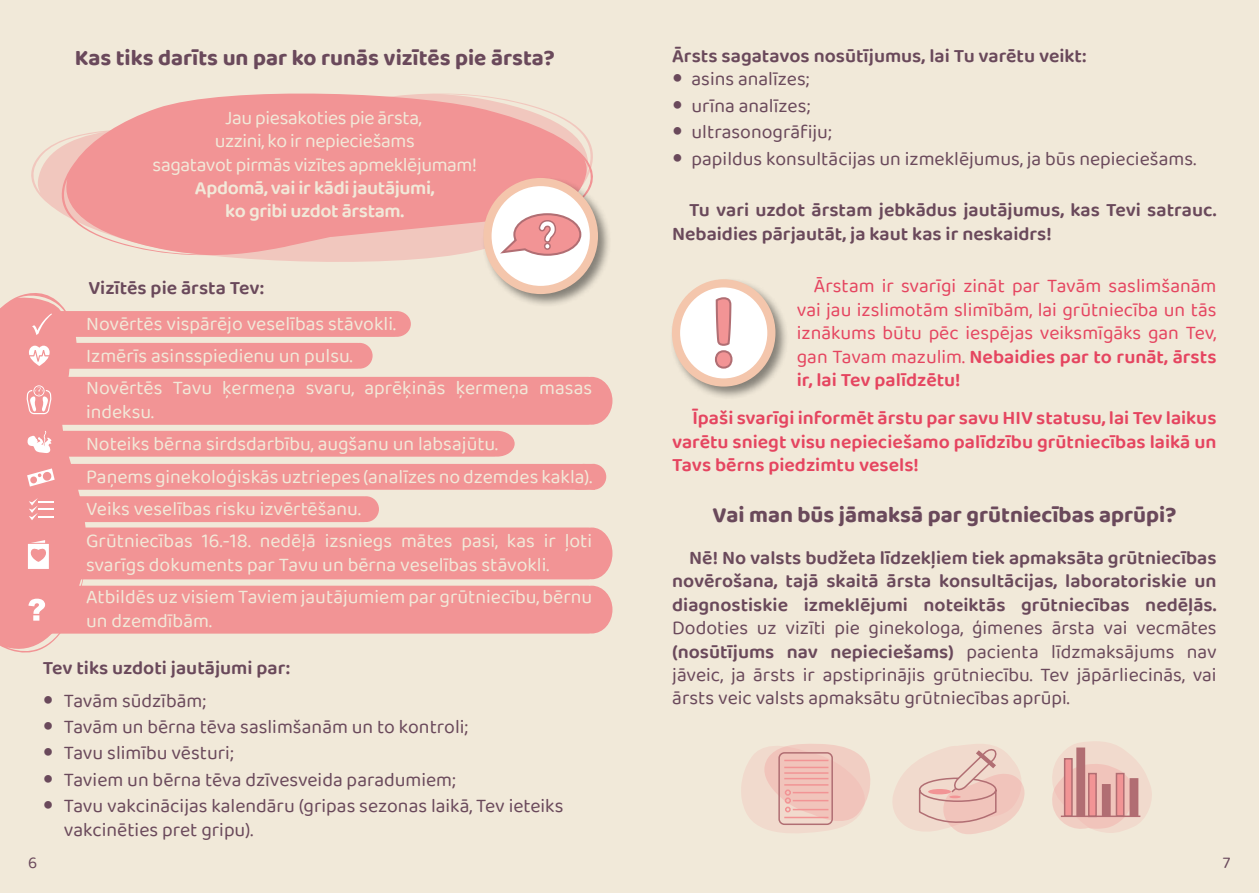
<style>
.page{position:relative;width:1259px;height:893px;background:#f1e9d9}
.page>*{position:absolute;margin:0;border:0;box-sizing:border-box;transform-origin:0 0}
.t1{font:700 22.5px "Baloo Paaji 2";color:#6a495b}
.t2{font:19.5px/26.4px "Baloo Paaji 2";color:#6a495b}
.t3{font:19.5px/32.4px "Baloo Paaji 2";color:#f1e9d9}
.t4{font:600 19.5px/23.4px "Baloo Paaji 2";color:#6a495b;text-align:justify}
.t5{font:19.5px/23.4px "Baloo Paaji 2";color:#e54560;text-align:justify}
.t6{font:600 19.5px/23.4px "Baloo Paaji 2";color:#e54560;text-align:justify}
.t7{font:19.5px "Baloo Paaji 2";letter-spacing:-.02em;color:#f1e9d9}
.t8{font:600 19.5px/23.4px "Baloo Paaji 2";letter-spacing:-.02em;color:#f1e9d9;text-align:center}
.t9{font:16.5px "Baloo Paaji 2";color:#6a495b}
.s1{font-weight:600}
</style>
<div class="page">
<svg style="left:31px;top:141px;width:421px;height:121px"></svg>
<svg style="left:60px;top:93px;width:533px;height:162px;fill:#f29495"></svg>
<div style="left:669px;top:277px;width:120px;height:124px;background:#000;opacity:.45"></div>
<div style="left:676px;top:283px;width:95px;height:99px;background:#fff;border-radius:50%"></div>
<div style="left:672px;top:279px;width:103px;height:108px;border:8px solid #f4c6ac;border-radius:50%"></div>
<svg style="left:714px;top:297px;width:19px;height:72px"></svg>
<svg style="left:893px;top:744px;width:132px;height:90px"></svg>
<svg style="left:1052px;top:741px;width:100px;height:92px"></svg>
<svg style="left:1064px;top:758px;width:8px;height:57px"></svg>
<div style="left:1076px;top:747px;width:9px;height:70px;background:#b16e73;border:2px solid #b16d72"></div>
<svg style="left:1088px;top:773px;width:8px;height:42px"></svg>
<div style="left:1102px;top:784px;width:8px;height:33px;background:#b16e73"></div>
<div style="left:1115px;top:773px;width:9px;height:44px;background:#f29495;border:2px solid #b16d72"></div>
<div style="left:1129px;top:778px;width:9px;height:39px;background:#b16e73;border:2px solid #b16d72"></div>
<hr style="left:1061px;top:815px;width:79px;height:2px;background:#b16d72">
<svg style="left:741px;top:744px;width:129px;height:89px"></svg>
<div style="left:778px;top:752px;width:55px;height:73px;border:2px solid #b16e73;border-radius:5px"></div>
<hr style="left:784px;top:772px;width:44px;height:2px;background:#f29495">
<hr style="left:784px;top:778px;width:44px;height:1px;background:#f29495">
<hr style="left:784px;top:784px;width:44px;height:2px;background:#f29495">
<hr style="left:792px;top:792px;width:36px;height:1px;background:#f29495">
<hr style="left:792px;top:800px;width:36px;height:1px;background:#f29495">
<div style="left:784px;top:789px;width:7px;height:7px;border:2px solid #f29495;border-radius:50%"></div>
<div style="left:784px;top:797px;width:7px;height:7px;border:2px solid #f29495;border-radius:50%"></div>
<div style="left:481px;top:176px;width:131px;height:132px;background:#000;opacity:.45"></div>
<svg style="left:487px;top:182px;width:107px;height:108px;fill:#fff"></svg>
<div style="left:483px;top:178px;width:115px;height:116px;border:8px solid #f4c6ac;border-radius:50%"></div>
<svg style="left:497px;top:212px;width:85px;height:45px"></svg>
<div style="left:544px;top:243px;width:7px;height:7px;border:2px solid #b16e73;border-radius:50%"></div>
<svg style="left:0;top:288px;width:612px;height:365px"></svg>
<p class="t1" style="left:75px;top:44px;width:481px">Kas tiks darīts un par ko runās vizītēs pie ārsta?</p>
<p class="t7" style="left:225px;top:106px;width:198px">Jau piesakoties pie ārsta,</p>
<p class="t7" style="left:215px;top:129px;width:202px">uzzini, ko ir nepieciešams</p>
<p class="t7" style="left:152px;top:152px;width:326px">sagatavot pirmās vizītes apmeklējumam!</p>
<p class="t8" style="left:195px;top:176px;width:241px">Apdomā, vai ir kādi jautājumi, ko gribi uzdot ārstam.</p>
<p class="t4" style="left:672px;top:43px;width:416px">Ārsts sagatavos nosūtījumus, lai Tu varētu veikt:</p>
<p class="t2" style="left:691px;top:65px;width:506px">asins analīzes;<br>urīna analīzes;<br>ultrasonogrāfiju;<br>papildus konsultācijas un izmeklējumus, ja būs nepieciešams.</p>
<p class="t4" style="left:672px;top:198px;width:546px;text-indent:17px">Tu vari uzdot ārstam jebkādus jautājumus, kas Tevi satrauc.<br>Nebaidies pārjautāt, ja kaut kas ir neskaidrs!</p>
<p class="t4" style="left:89px;top:276px;width:177px">Vizītēs pie ārsta Tev:</p>
<p class="t5" style="left:797px;top:274px;width:421px;text-indent:17px">Ārstam ir svarīgi zināt par Tavām saslimšanām vai jau izslimotām slimībām, lai grūtniecība un tās iznākums būtu pēc iespējas veiksmīgāks gan Tev, gan Tavam mazulim. <span class="s1">Nebaidies par to runāt, ārsts ir, lai Tev palīdzētu!</span></p>
<p class="t6" style="left:672px;top:406px;width:546px;text-indent:20px">Īpaši svarīgi informēt ārstu par savu HIV statusu, lai Tev laikus varētu sniegt visu nepieciešamo palīdzību grūtniecības laikā un Tavs bērns piedzimtu vesels!</p>
<p class="t1" style="left:712px;top:501px;width:465px">Vai man būs jāmaksā par grūtniecības aprūpi?</p>
<p class="t4" style="left:672px;top:546px;width:546px;text-indent:17px">Nē! No valsts budžeta līdzekļiem tiek apmaksāta grūtniecības novērošana, tajā skaitā ārsta konsultācijas, laboratoriskie un diagnostiskie izmeklējumi noteiktās grūtniecības nedēļās.</p>
<p class="t2" style="left:672px;top:616px;width:546px;line-height:23.4px;text-align:justify">Dodoties uz vizīti pie ginekologa, ģimenes ārsta vai vecmātes <span class="s1">(nosūtījums nav nepieciešams)</span> pacienta līdzmaksājums nav jāveic, ja ārsts ir apstiprinājis grūtniecību. Tev jāpārliecinās, vai ārsts veic valsts apmaksātu grūtniecības aprūpi.</p>
<p class="t3" style="left:86px;top:307px;width:507px">Novērtēs vispārējo veselības stāvokli.<br>Izmērīs asinsspiedienu un pulsu.<br>Novērtēs Tavu ķermeņa svaru, aprēķinās ķermeņa masas</p>
<p class="t3" style="left:86px;top:395px;width:508px">indeksu.<br>Noteiks bērna sirdsdarbību, augšanu un labsajūtu.<br>Paņems ginekoloģiskās uztriepes (analīzes no dzemdes kakla).<br>Veiks veselības risku izvērtēšanu.<br>Grūtniecības 16.-18. nedēļā izsniegs mātes pasi, kas ir ļoti</p>
<p class="t3" style="left:86px;top:548px;width:508px">svarīgs dokuments par Tavu un bērna veselības stāvokli.<br>Atbildēs uz visiem Taviem jautājumiem par grūtniecību, bērnu</p>
<p class="t3" style="left:86px;top:604px;width:127px">un dzemdībām.</p>
<p class="t4" style="left:43px;top:656px;width:249px">Tev tiks uzdoti jautājumi par:</p>
<p class="t2" style="left:64px;top:687px;width:501px">Tavām sūdzībām;<br>Tavām un bērna tēva saslimšanām un to kontroli;<br>Tavu slimību vēsturi;<br>Taviem un bērna tēva dzīvesveida paradumiem;<br>Tavu vakcinācijas kalendāru (gripas sezonas laikā, Tev ieteiks</p>
<p class="t2" style="left:64px;top:816px;width:191px">vakcinēties pret gripu).</p>
<p class="t9" style="left:28px;top:852px;width:11px">6</p>
<p class="t9" style="left:1223px;top:852px;width:9px">7</p>
</div>
